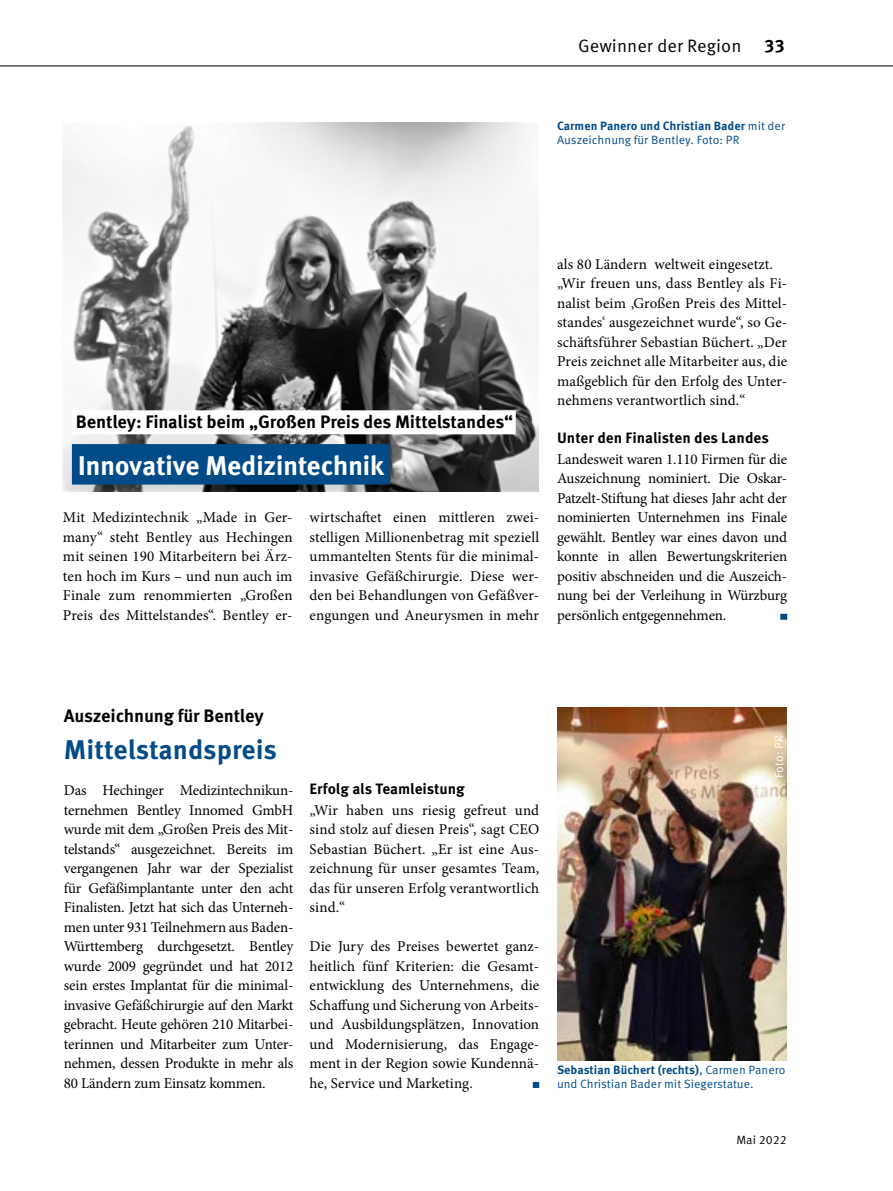
<style>
.page{position:relative;width:893px;height:1191px;background:#fff}
.page>*{position:absolute;margin:0;border:0;box-sizing:border-box;transform-origin:0 0}
.t1{font:700 27px "Meta Correspondence OT";letter-spacing:-.02em;color:#fff}
.t2{font:700 27px "Meta Correspondence OT";color:#004b88}
.t3{font:700 18px "Meta Correspondence OT";letter-spacing:-.01em;color:#000}
.t4{font:18px "Meta Correspondence OT";color:#000}
.t5{font:15px/19.5px "Minion Pro";letter-spacing:.005em;color:#000;text-align:justify}
.t6{font:700 15px "Meta Correspondence OT";color:#000}
.t7{font:12px/14.4px "Meta Correspondence OT";color:#004b88}
.t8{font:12px "Meta Correspondence OT";color:#000}
.t9{font:12px "Meta Correspondence OT";letter-spacing:-.005em;color:#fff}
.s1{font-weight:700}
</style>
<div class="page">
<hr style="left:0;top:66px;width:893px;height:1px;background:#000">
<img style="left:63px;top:122px;width:476px;height:369px">
<div style="left:72px;top:410px;width:444px;height:24px;background:#fff"></div>
<div style="left:72px;top:444px;width:318px;height:40px;background:#004b88"></div>
<div style="left:780px;top:614px;width:7px;height:6px;background:#004b88"></div>
<svg style="left:533px;top:1082px;width:6px;height:6px"></svg>
<img style="left:557px;top:707px;width:230px;height:353px">
<p class="t4" style="left:578px;top:35px;width:165px">Gewinner der Region</p>
<p class="t3" style="left:764px;top:34px;width:22px">33</p>
<p class="t7" style="left:557px;top:119px;width:229px"><span class="s1">Carmen Panero und Christian Bader</span> mit der<br>Auszeichnung für Bentley. Foto: PR</p>
<p class="t3" style="left:76px;top:411px;width:439px">Bentley: Finalist beim „Großen Preis des Mittelstandes“</p>
<h1 class="t1" style="left:78px;top:448px;width:308px">Innovative Medizintechnik</h1>
<p class="t5" style="left:63px;top:508px;width:231px">Mit Medizintechnik „Made in Ger&shy;many“ steht Bentley aus Hechingen mit seinen 190 Mitarbeitern bei Ärz&shy;ten hoch im Kurs – und nun auch im Finale zum renommierten „Großen Preis des Mittelstandes“. Bentley er-</p>
<p class="t5" style="left:310px;top:508px;width:231px">wirtschaftet einen mittleren zwei&shy;stelligen Millionenbetrag mit speziell ummantelten Stents für die minimal&shy;invasive Gefäßchirurgie. Diese wer&shy;den bei Behandlungen von Gefäßver&shy;engungen und Aneurysmen in mehr</p>
<p class="t5" style="left:557px;top:254px;width:232px;text-align:left">als 80 Ländern weltweit eingesetzt. „Wir freuen uns, dass Bentley als Fi&shy;nalist beim ‚Großen Preis des Mittel&shy;standes‘ ausgezeichnet wurde“, so Ge&shy;schäftsführer Sebastian Büchert. „Der Preis zeichnet alle Mitarbeiter aus, die maßgeblich für den Erfolg des Unter&shy;nehmens verantwortlich sind.“</p>
<p class="t6" style="left:557px;top:428px;width:213px">Unter den Finalisten des Landes</p>
<p class="t5" style="left:557px;top:449px;width:232px">Landesweit waren 1.110 Firmen für die Auszeichnung nominiert. Die Oskar-Patzelt-Stiftung hat dieses Jahr acht der nominierten Unternehmen ins Finale gewählt. Bentley war eines davon und konnte in allen Bewertungskriterien positiv abschneiden und die Auszeich&shy;nung bei der Verleihung in Würzburg persönlich entgegennehmen.</p>
<p class="t3" style="left:64px;top:704px;width:202px">Auszeichnung für Bentley</p>
<h1 class="t2" style="left:64px;top:732px;width:215px">Mittelstandspreis</h1>
<p class="t5" style="left:64px;top:781px;width:231px">Das Hechinger Medizintechnikun&shy;ternehmen Bentley Innomed GmbH wurde mit dem „Großen Preis des Mit&shy;telstands“ ausgezeichnet. Bereits im vergangenen Jahr war der Spezialist für Gefäßimplantante unter den acht Finalisten. Jetzt hat sich das Unterneh&shy;men unter 931 Teilnehmern aus Baden-Württemberg durchgesetzt. Bentley wurde 2009 gegründet und hat 2012 sein erstes Implantat für die minimal&shy;invasive Gefäßchirurgie auf den Markt gebracht. Heute gehören 210 Mitarbei&shy;terinnen und Mitarbeiter zum Unter&shy;nehmen, dessen Produkte in mehr als 80 Ländern zum Einsatz kommen.</p>
<p class="t6" style="left:310px;top:779px;width:157px">Erfolg als Teamleistung</p>
<p class="t5" style="left:310px;top:800px;width:231px">„Wir haben uns riesig gefreut und sind stolz auf diesen Preis“, sagt CEO Sebastian Büchert. „Er ist eine Aus&shy;zeichnung für unser gesamtes Team, das für unseren Erfolg verantwortlich sind.“</p>
<p class="t5" style="left:310px;top:937px;width:231px">Die Jury des Preises bewertet ganz&shy;heitlich fünf Kriterien: die Gesamt&shy;entwicklung des Unternehmens, die Schaffung und Sicherung von Arbeits&shy;und Ausbildungsplätzen, Innovation und Modernisierung, das Engage&shy;ment in der Region sowie Kundennä&shy;he, Service und Marketing.</p>
<p class="t9" style="left:772px;top:778px;width:44px;rotate:-90deg">Foto: PR</p>
<p class="t7" style="left:557px;top:1062px;width:230px"><span class="s1">Sebastian Büchert (rechts)</span>, Carmen Panero und Christian Bader mit Siegerstatue.</p>
<p class="t8" style="left:736px;top:1132px;width:52px">Mai 2022</p>
</div>
